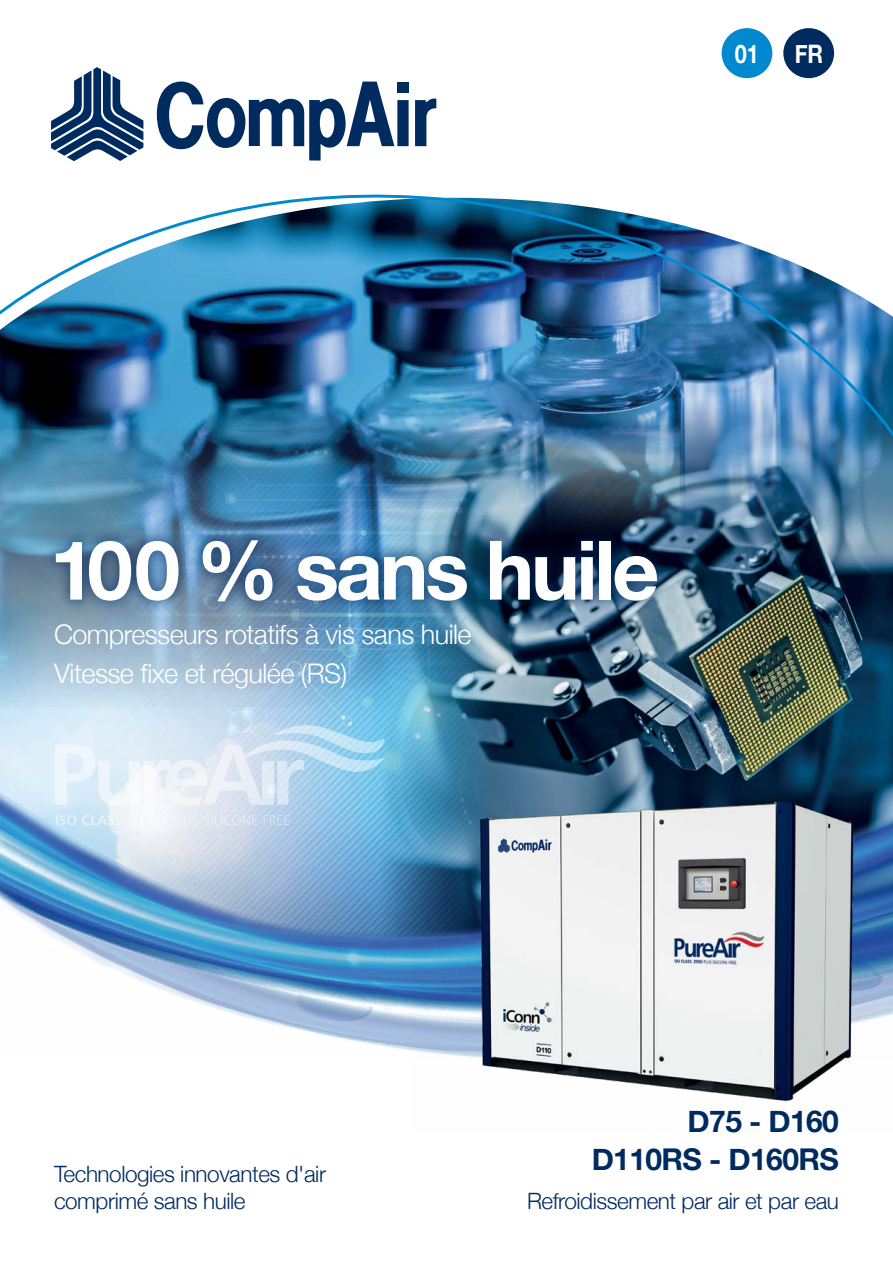
<style>
.page{position:relative;width:893px;height:1263px;background:#fff}
.page>*{position:absolute;margin:0;border:0;box-sizing:border-box;transform-origin:0 0}
.t1{font:700 82.2px "Helvetica Neue";letter-spacing:-.04em;color:#fff}
.t2{font:700 30px/38.4px "Helvetica Neue";letter-spacing:-.02em;color:#002b5f;text-align:right}
.t3{font:300 27px/38.4px "Helvetica Neue";letter-spacing:-.02em;color:#fff}
.t4{font:700 25.5px "Helvetica Neue";color:#fff;scale:.85 1}
.t5{font:300 22.5px/27px "Helvetica Neue";letter-spacing:-.02em;color:#002b5f}
</style>
<div class="page">
<img style="left:0;top:728px;width:893px;height:322px">
<img style="left:411px;top:739px;width:482px;height:363px">
<svg style="left:56px;top:815px;width:20px;height:10px"></svg>
<svg style="left:82px;top:815px;width:83px;height:10px"></svg>
<svg style="left:171px;top:815px;width:86px;height:10px"></svg>
<svg style="left:264px;top:815px;width:25px;height:10px"></svg>
<svg style="left:55px;top:728px;width:330px;height:78px;background:#cfe5f3"></svg>
<img style="left:0;top:137px;width:893px;height:591px">
<div style="left:783px;top:27px;width:52px;height:52px;background:#002b5f;border-radius:50%"></div>
<div style="left:782px;top:27px;width:54px;height:53px;border:1px solid #fff;border-radius:50%"></div>
<div style="left:721px;top:27px;width:52px;height:52px;background:#0089cf;border-radius:50%"></div>
<div style="left:720px;top:27px;width:54px;height:53px;border:1px solid #fff;border-radius:50%"></div>
<div style="left:397px;top:82px;width:12px;height:10px;background:#002b5f"></div>
<svg style="left:415px;top:98px;width:21px;height:48px"></svg>
<div style="left:397px;top:100px;width:12px;height:46px;background:#002b5f"></div>
<svg style="left:157px;top:82px;width:237px;height:79px"></svg>
<svg style="left:51px;top:67px;width:92px;height:94px"></svg>
<div style="left:42px;top:527px;width:629px;height:88px;background:#002b5f;opacity:.6"></div>
<p class="t4" style="left:735px;top:34px;width:30px">01</p>
<p class="t4" style="left:795px;top:34px;width:35px">FR</p>
<h1 class="t1" style="left:50px;top:506px;width:611px">100 % sans huile</h1>
<p class="t3" style="left:54px;top:613px;width:419px">Compresseurs rotatifs à vis sans huile<br>Vitesse fixe et régulée (RS)</p>
<p class="t5" style="left:54px;top:1158px;width:274px">Technologies innovantes d'air comprimé sans huile</p>
<h2 class="t2" style="left:592px;top:1102px;width:249px">D75 - D160<br>D110RS - D160RS</h2>
<p class="t5" style="left:527px;top:1185px;width:313px">Refroidissement par air et par eau</p>
</div>
